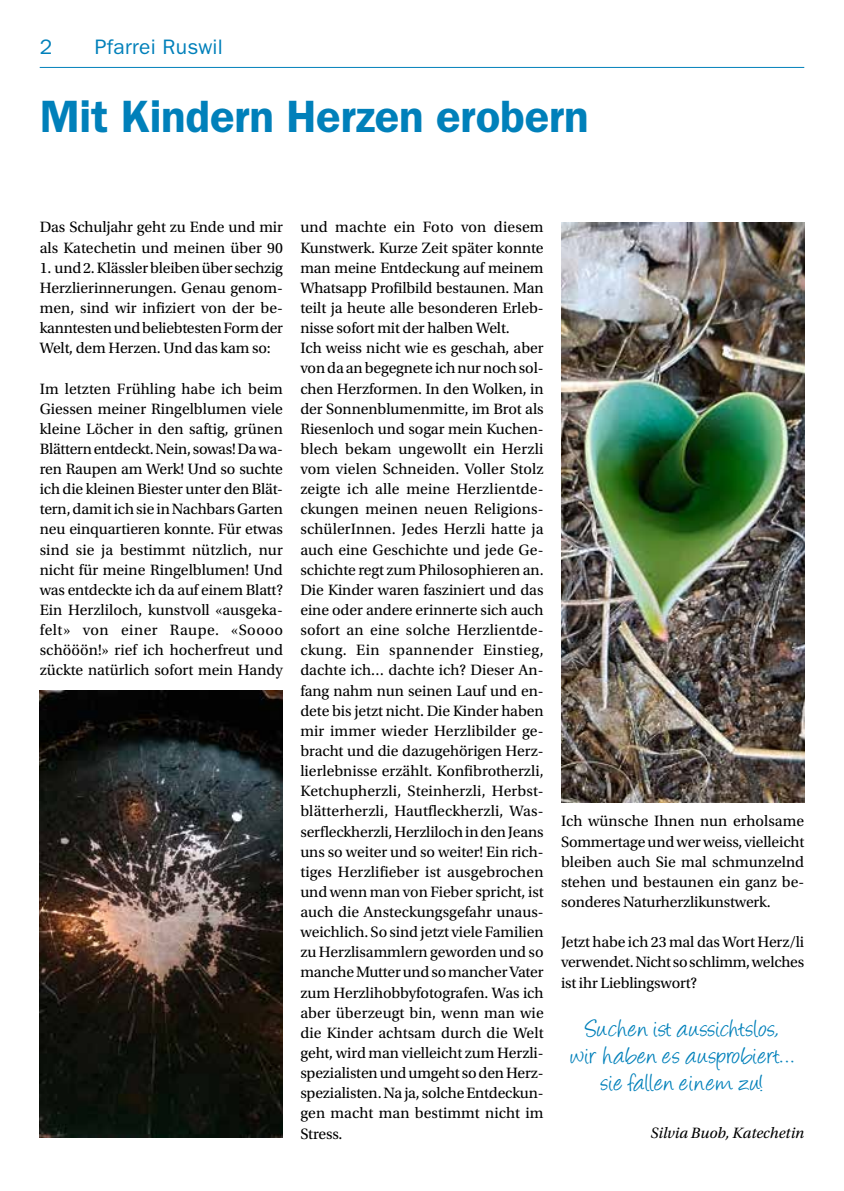
<style>
.page{position:relative;width:844px;height:1191px;background:#fff}
.page>*{position:absolute;margin:0;border:0;box-sizing:border-box;transform-origin:0 0}
.t1{font:600 45.5px "ITC Franklin Gothic Std";letter-spacing:-.005em;color:#0080ba}
.t2{font:28px/27.1px "Angelina";letter-spacing:.03em;color:#0080ba;text-align:center}
.t3{font:21px "ITC Franklin Gothic Std";letter-spacing:.01em;color:#0080ba}
.t4{font:15.75px/20.1px "Utopia Std";letter-spacing:-.005em;color:#000;text-align:justify}
.t5{font:italic 15.75px "Utopia Std";color:#000}
</style>
<div class="page">
<hr style="left:40px;top:67px;width:764px;height:1px;background:#0080ba">
<img style="left:561px;top:222px;width:243px;height:581px">
<img style="left:40px;top:690px;width:243px;height:447px">
<h3 class="t3" style="left:40px;top:35px;width:14px">2</h3>
<h3 class="t3" style="left:95px;top:35px;width:129px">Pfarrei Ruswil</h3>
<h1 class="t1" style="left:40px;top:89px;width:550px">Mit Kindern Herzen erobern</h1>
<p class="t4" style="left:40px;top:217px;width:245px">Das Schuljahr geht zu Ende und mir als Katechetin und meinen über 90</p>
<p class="t4" style="left:40px;top:258px;width:245px">1. und 2. Klässler bleiben über sechzig Herzlierinnerungen. Genau genom&shy;men, sind wir infiziert von der be&shy;kanntesten und beliebtesten Form der Welt, dem Herzen. Und das kam so:</p>
<p class="t4" style="left:40px;top:379px;width:245px">Im letzten Frühling habe ich beim Giessen meiner Ringelblumen viele kleine Löcher in den saftig, grünen Blättern entdeckt. Nein, sowas! Da wa&shy;ren Raupen am Werk! Und so suchte ich die kleinen Biester unter den Blät&shy;tern, damit ich sie in Nachbars Garten neu einquartieren konnte. Für etwas sind sie ja bestimmt nützlich, nur nicht für meine Ringelblumen! Und was entdeckte ich da auf einem Blatt?<br>Ein Herzliloch, kunstvoll «ausgeka&shy;felt» von einer Raupe. «Soooo schööön!» rief ich hocherfreut und zückte natürlich sofort mein Handy</p>
<p class="t4" style="left:300px;top:217px;width:245px;text-align:left">und machte ein Foto von diesem Kunstwerk. Kurze Zeit später konnte man meine Entdeckung auf meinem Whatsapp Profilbild bestaunen. Man teilt ja heute alle besonderen Erleb&shy;nisse sofort mit der halben Welt.<br>Ich weiss nicht wie es geschah, aber von da an begegnete ich nur noch sol&shy;chen Herzformen. In den Wolken, in der Sonnenblumenmitte, im Brot als Riesenloch und sogar mein Kuchen&shy;blech bekam ungewollt ein Herzli vom vielen Schneiden. Voller Stolz zeigte ich alle meine Herzlientde&shy;ckungen meinen neuen Religions&shy;schülerInnen. Jedes Herzli hatte ja auch eine Geschichte und jede Ge&shy;schichte regt zum Philosophieren an.<br>Die Kinder waren fasziniert und das eine oder andere erinnerte sich auch sofort an eine solche Herzlientde&shy;ckung. Ein spannender Einstieg, dachte ich… dachte ich? Dieser An&shy;fang nahm nun seinen Lauf und en&shy;dete bis jetzt nicht. Die Kinder haben mir immer wieder Herzlibilder ge&shy;bracht und die dazugehörigen Herz&shy;lierlebnisse erzählt. Konfibrotherzli, Ketchupherzli, Steinherzli, Herbst&shy;blätterherzli, Hautfleckherzli, Was&shy;serfleckherzli, Herzliloch in den Jeans uns so weiter und so weiter! Ein rich&shy;tiges Herzlifieber ist ausgebrochen und wenn man von Fieber spricht, ist auch die Ansteckungsgefahr unaus&shy;weichlich. So sind jetzt viele Familien zu Herzlisammlern geworden und so manche Mutter und so mancher Vater zum Herzlihobbyfotografen. Was ich aber überzeugt bin, wenn man wie die Kinder achtsam durch die Welt geht, wird man vielleicht zum Herzli&shy;spezialisten und umgeht so den Herz&shy;spezialisten. Na ja, solche Entdeckun&shy;gen macht man bestimmt nicht im Stress.</p>
<p class="t4" style="left:561px;top:811px;width:245px">Ich wünsche Ihnen nun erholsame Sommertage und wer weiss, vielleicht bleiben auch Sie mal schmunzelnd stehen und bestaunen ein ganz be&shy;sonderes Naturherzlikunstwerk.</p>
<p class="t4" style="left:561px;top:932px;width:245px">Jetzt habe ich 23 mal das Wort Herz/li verwendet. Nicht so schlimm, welches ist ihr Lieblingswort?</p>
<h2 class="t2" style="left:571px;top:1017px;width:225px">Suchen ist aussichtslos, wir haben es ausprobiert… sie fallen einem zu!</h2>
<p class="t5" style="left:650px;top:1124px;width:155px">Silvia Buob, Katechetin</p>
</div>
